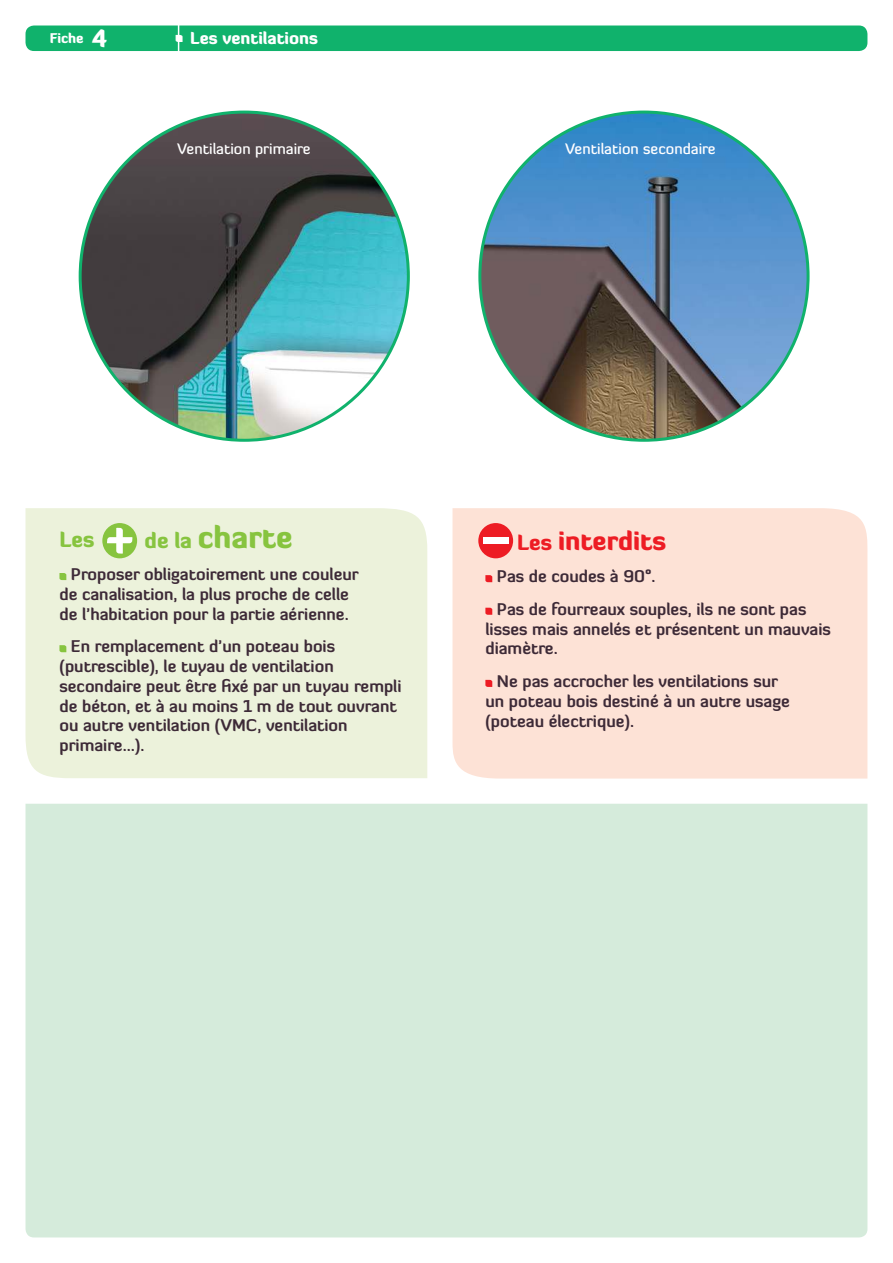
<style>
.page{position:relative;width:893px;height:1263px;background:#fff}
.page>*{position:absolute;margin:0;border:0;box-sizing:border-box;transform-origin:0 0}
.t1{font:900 46.5px "Diavlo";color:#fff}
.t2{font:900 30px "Diavlo";color:#87c43f}
.t3{font:900 25.5px "Diavlo";color:#ed1c24}
.t4{font:900 21px "Diavlo";color:#87c43f}
.t5{font:700 16.5px/19.8px "Diavlo";color:#3d2a37}
.t6{font:900 16.5px "Diavlo";color:#fff}
.t7{font:500 15px "Diavlo";color:#fff}
.t8{font:900 13.5px "Diavlo";color:#fff}
.s1{font-size:24px}
.s2{font-size:21px}
</style>
<div class="page">
<div style="left:26px;top:26px;width:841px;height:25px;background:#10b26c;border-radius:9px"></div>
<div style="left:26px;top:804px;width:841px;height:433px;background:#d5ebdb"></div>
<hr style="left:178px;top:14px;width:1px;height:46px;background:#fff">
<img style="left:480px;top:112px;width:328px;height:328px;border-radius:164px">
<img style="left:80px;top:112px;width:328px;height:328px;border-radius:164px">
<div style="left:452px;top:508px;width:416px;height:270px;background:#fde2d6"></div>
<div style="left:26px;top:508px;width:401px;height:270px;background:#ecf2db"></div>
<svg style="left:59px;top:573px;width:7px;height:7px"></svg>
<svg style="left:59px;top:645px;width:7px;height:7px"></svg>
<svg style="left:485px;top:575px;width:7px;height:7px"></svg>
<svg style="left:485px;top:608px;width:7px;height:7px"></svg>
<svg style="left:485px;top:680px;width:7px;height:7px"></svg>
<svg style="left:102px;top:523px;width:35px;height:35px"></svg>
<svg style="left:106px;top:526px;width:28px;height:29px"></svg>
<div style="left:478px;top:523px;width:35px;height:35px;background:#ed1c24;border-radius:50%"></div>
<div style="left:483px;top:537px;width:25px;height:7px;background:#fff"></div>
<p class="t8" style="left:50px;top:31px;width:59px">Fiche <span class="s1">4</span></p>
<h1 class="t1" style="left:173px;top:-1px;width:14px">.</h1>
<p class="t6" style="left:190px;top:28px;width:129px">Les ventilations</p>
<p class="t7" style="left:177px;top:142px;width:135px">Ventilation primaire</p>
<p class="t7" style="left:565px;top:142px;width:152px">Ventilation secondaire</p>
<p class="t4" style="left:59px;top:528px;width:37px">Les</p>
<h2 class="t2" style="left:145px;top:520px;width:149px"><span class="s2">de la</span> charte</h2>
<h3 class="t3" style="left:517px;top:526px;width:150px"><span class="s2">Les</span> interdits</h3>
<p class="t5" style="left:59px;top:566px;width:301px;text-indent:12px">Proposer obligatoirement une couleur de canalisation, la plus proche de celle de l’habitation pour la partie aérienne.</p>
<p class="t5" style="left:59px;top:638px;width:344px;text-indent:12px">En remplacement d’un poteau bois (putrescible), le tuyau de ventilation secondaire peut être fixé par un tuyau rempli de béton, et à au moins 1 m de tout ouvrant ou autre ventilation (VMC, ventilation primaire…).</p>
<p class="t5" style="left:497px;top:561px;width:311px;line-height:32.5px">Pas de coudes à 90°.<br>Pas de fourreaux souples, ils ne sont pas</p>
<p class="t5" style="left:485px;top:620px;width:347px">lisses mais annelés et présentent un mauvais diamètre.</p>
<p class="t5" style="left:485px;top:672px;width:306px;text-indent:12px">Ne pas accrocher les ventilations sur un poteau bois destiné à un autre usage (poteau électrique).</p>
</div>
